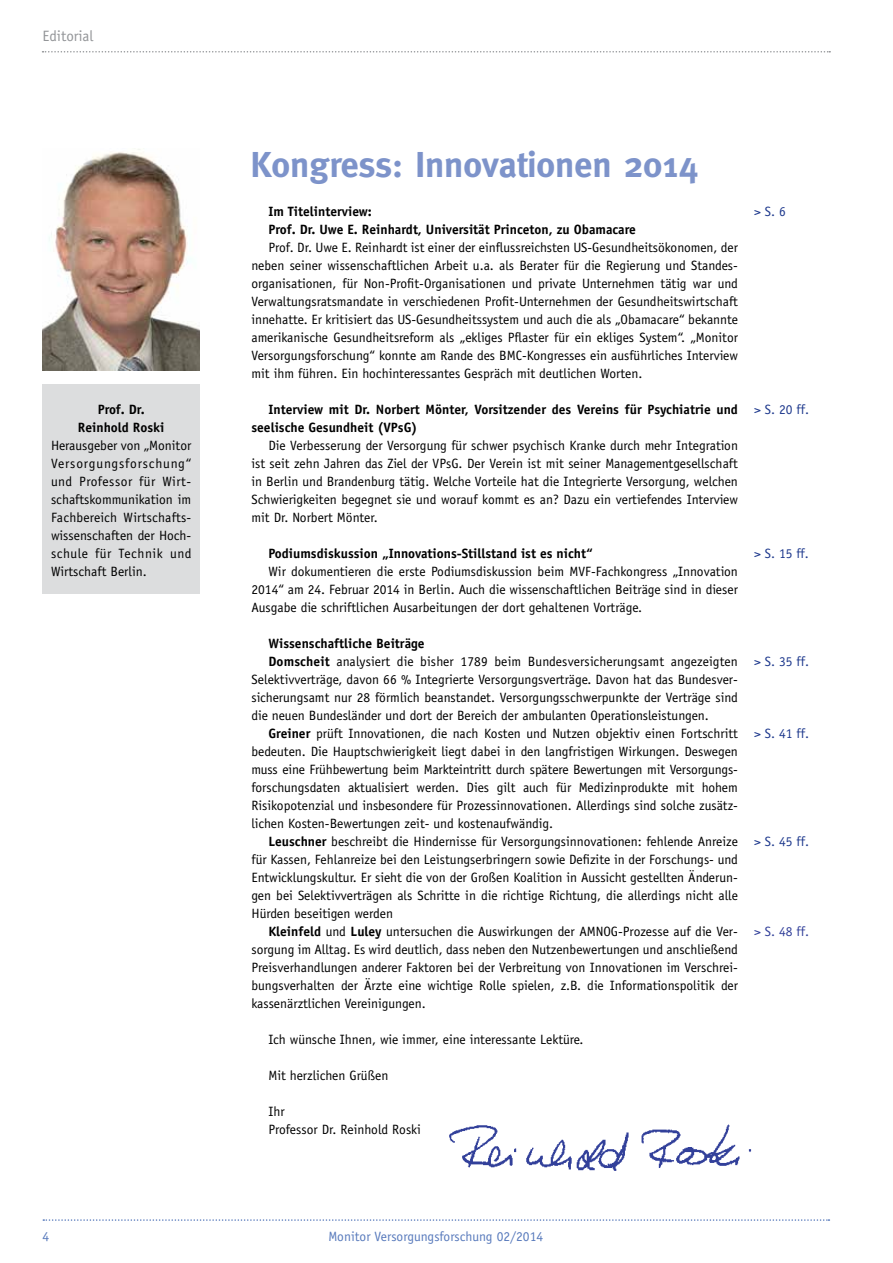
<style>
.page{position:relative;width:893px;height:1263px;background:#fff}
.page>*{position:absolute;margin:0;border:0;box-sizing:border-box;transform-origin:0 0}
.t1{font:700 36px "Meta";color:#7d93ca}
.t2{font:15px "Officina Sans";color:#939598}
.t3{font:13.5px/18px "Officina Sans";color:#000;text-align:justify}
.t4{font:700 13.5px/18px "Officina Sans";color:#000}
.t5{font:13.5px "Officina Sans";color:#1e398d}
.t6{font:13.5px "Officina Sans";color:#587abc}
.t7{font:13.5px "Officina Sans";color:#32409a}
.s1{font-weight:700}
</style>
<div class="page">
<svg style="left:43px;top:51px;width:787px;height:2px"></svg>
<svg style="left:43px;top:1219px;width:786px;height:2px"></svg>
<img style="left:43px;top:149px;width:157px;height:222px">
<img style="left:449px;top:1124px;width:303px;height:47px">
<div style="left:43px;top:384px;width:157px;height:210px;background:#dcddde"></div>
<p class="t2" style="left:43px;top:27px;width:52px">Editorial</p>
<p class="t4" style="left:78px;top:400px;width:88px;text-align:center">Prof. Dr.<br>Reinhold Roski</p>
<p class="t3" style="left:51px;top:436px;width:142px">Herausgeber von „Monitor Versorgungsforschung“ und Professor für Wirt&shy;schaftskommunikation im Fachbereich Wirtschafts&shy;wissenschaften der Hoch&shy;schule für Technik und Wirtschaft Berlin.</p>
<h1 class="t1" style="left:250px;top:143px;width:449px">Kongress: Innovationen 2014</h1>
<p class="t4" style="left:268px;top:202px;width:369px">Im Titelinterview:<br>Prof. Dr. Uwe E. Reinhardt, Universität Princeton, zu Obamacare</p>
<p class="t3" style="left:251px;top:238px;width:488px;text-indent:17px">Prof. Dr. Uwe E. Reinhardt ist einer der einflussreichsten US-Gesundheitsökonomen, der neben seiner wissenschaftlichen Arbeit u.a. als Berater für die Regierung und Standes&shy;organisationen, für Non-Profit-Organisationen und private Unternehmen tätig war und Verwaltungsratsmandate in verschiedenen Profit-Unternehmen der Gesundheitswirtschaft innehatte. Er kritisiert das US-Gesundheitssystem und auch die als „Obamacare“ bekannte amerikanische Gesundheitsreform als „ekliges Pflaster für ein ekliges System“. „Monitor Versorgungsforschung“ konnte am Rande des BMC-Kongresses ein ausführliches Interview mit ihm führen. Ein hochinteressantes Gespräch mit deutlichen Worten.</p>
<p class="t4" style="left:251px;top:400px;width:488px;text-indent:17px">Interview mit Dr. Norbert Mönter, Vorsitzender des Vereins für Psychiatrie und seelische Gesundheit (VPsG)</p>
<p class="t3" style="left:251px;top:436px;width:488px;text-indent:17px">Die Verbesserung der Versorgung für schwer psychisch Kranke durch mehr Integration ist seit zehn Jahren das Ziel der VPsG. Der Verein ist mit seiner Managementgesellschaft in Berlin und Brandenburg tätig. Welche Vorteile hat die Integrierte Versorgung, welchen Schwierigkeiten begegnet sie und worauf kommt es an? Dazu ein vertiefendes Interview mit Dr. Norbert Mönter.</p>
<p class="t4" style="left:268px;top:544px;width:326px">Podiumsdiskussion „Innovations-Stillstand ist es nicht“</p>
<p class="t3" style="left:251px;top:562px;width:488px;text-indent:17px">Wir dokumentieren die erste Podiumsdiskussion beim MVF-Fachkongress „Innovation 2014“ am 24. Februar 2014 in Berlin. Auch die wissenschaftlichen Beiträge sind in dieser Ausgabe die schriftlichen Ausarbeitungen der dort gehaltenen Vorträge.</p>
<p class="t4" style="left:268px;top:634px;width:158px">Wissenschaftliche Beiträge</p>
<p class="t3" style="left:268px;top:652px;width:471px"><span class="s1">Domscheit</span> analysiert die bisher 1789 beim Bundesversicherungsamt angezeigten</p>
<p class="t3" style="left:251px;top:670px;width:487px">Selektivverträge, davon 66 % Integrierte Versorgungsverträge. Davon hat das Bundesver-</p>
<p class="t3" style="left:251px;top:688px;width:488px">sicherungsamt nur 28 förmlich beanstandet. Versorgungsschwerpunkte der Verträge sind</p>
<p class="t3" style="left:251px;top:706px;width:459px">die neuen Bundesländer und dort der Bereich der ambulanten Operationsleistungen.</p>
<p class="t3" style="left:268px;top:724px;width:471px"><span class="s1">Greiner</span> prüft Innovationen, die nach Kosten und Nutzen objektiv einen Fortschritt</p>
<p class="t3" style="left:251px;top:742px;width:488px">bedeuten. Die Hauptschwierigkeit liegt dabei in den langfristigen Wirkungen. Deswegen</p>
<p class="t3" style="left:251px;top:760px;width:488px">muss eine Frühbewertung beim Markteintritt durch spätere Bewertungen mit Versorgungs-</p>
<p class="t3" style="left:251px;top:778px;width:488px">forschungsdaten aktualisiert werden. Dies gilt auch für Medizinprodukte mit hohem</p>
<p class="t3" style="left:251px;top:796px;width:488px">Risikopotenzial und insbesondere für Prozessinnovationen. Allerdings sind solche zusätz-</p>
<p class="t3" style="left:251px;top:814px;width:303px">lichen Kosten-Bewertungen zeit- und kostenaufwändig.</p>
<p class="t3" style="left:268px;top:832px;width:471px"><span class="s1">Leuschner</span> beschreibt die Hindernisse für Versorgungsinnovationen: fehlende Anreize</p>
<p class="t3" style="left:251px;top:850px;width:488px">für Kassen, Fehlanreize bei den Leistungserbringern sowie Defizite in der Forschungs- und</p>
<p class="t3" style="left:251px;top:868px;width:488px">Entwicklungskultur. Er sieht die von der Großen Koalition in Aussicht gestellten Änderun-</p>
<p class="t3" style="left:251px;top:886px;width:488px">gen bei Selektivverträgen als Schritte in die richtige Richtung, die allerdings nicht alle</p>
<p class="t3" style="left:251px;top:904px;width:143px">Hürden beseitigen werden</p>
<p class="t3" style="left:268px;top:922px;width:471px"><span class="s1">Kleinfeld</span> und <span class="s1">Luley</span> untersuchen die Auswirkungen der AMNOG-Prozesse auf die Ver-</p>
<p class="t3" style="left:251px;top:940px;width:488px">sorgung im Alltag. Es wird deutlich, dass neben den Nutzenbewertungen und anschließend</p>
<p class="t3" style="left:251px;top:958px;width:488px">Preisverhandlungen anderer Faktoren bei der Verbreitung von Innovationen im Verschrei-</p>
<p class="t3" style="left:251px;top:976px;width:488px">bungsverhalten der Ärzte eine wichtige Rolle spielen, z.B. die Informationspolitik der</p>
<p class="t3" style="left:251px;top:994px;width:176px">kassenärztlichen Vereinigungen.</p>
<p class="t3" style="left:268px;top:1030px;width:317px">Ich wünsche Ihnen, wie immer, eine interessante Lektüre.</p>
<p class="t3" style="left:268px;top:1066px;width:122px">Mit herzlichen Grüßen</p>
<p class="t3" style="left:268px;top:1102px;width:154px">Ihr<br>Professor Dr. Reinhold Roski</p>
<p class="t5" style="left:754px;top:204px;width:33px">&gt; S. 6</p>
<p class="t5" style="left:754px;top:402px;width:56px">&gt; S. 20 ff.</p>
<p class="t5" style="left:754px;top:546px;width:56px">&gt; S. 15 ff.</p>
<p class="t5" style="left:754px;top:654px;width:56px">&gt; S. 35 ff.</p>
<p class="t5" style="left:754px;top:726px;width:56px">&gt; S. 41 ff.</p>
<p class="t5" style="left:754px;top:834px;width:56px">&gt; S. 45 ff.</p>
<p class="t7" style="left:754px;top:924px;width:56px">&gt; S. 48 ff.</p>
<p class="t6" style="left:43px;top:1228px;width:8px">4</p>
<p class="t6" style="left:329px;top:1228px;width:216px">Monitor Versorgungsforschung 02/2014</p>
</div>
